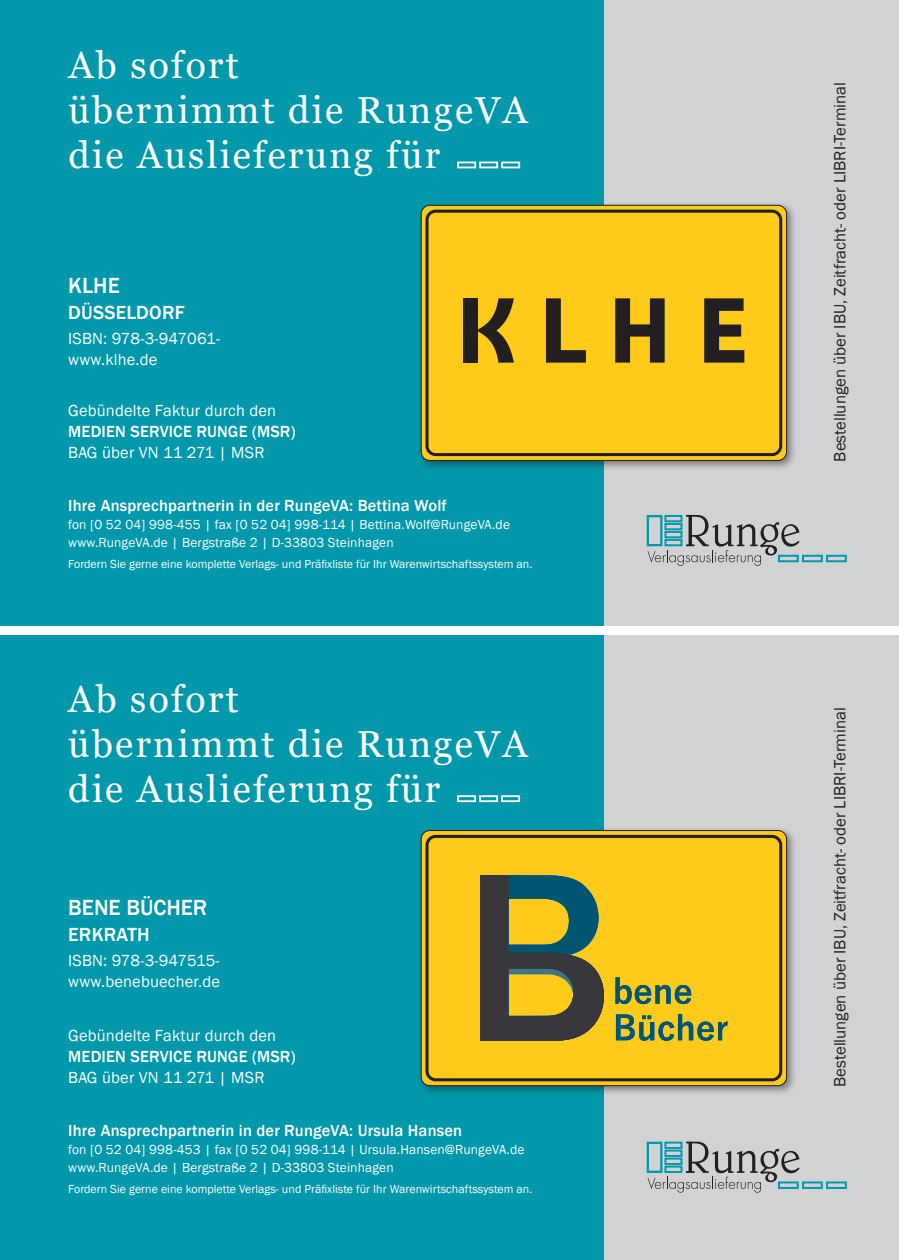
<style>
.page{position:relative;width:899px;height:1260px;background:#fff}
.page>*{position:absolute;margin:0;border:0;box-sizing:border-box;transform-origin:0 0}
.t1{font:37.5px/45px "Georgia";letter-spacing:.06em;color:#fff}
.t2{font:500 22.5px "Franklin Gothic";color:#fff}
.t3{font:500 19.5px "Franklin Gothic";letter-spacing:.01em;color:#fff}
.t4{font:16.8px "Franklin Gothic";color:#231f20}
.t5{font:16.5px/21px "Franklin Gothic";letter-spacing:.01em;color:#fff}
.t6{font:500 16.5px "Franklin Gothic";letter-spacing:.01em;color:#fff}
.t7{font:13.5px/18px "Franklin Gothic";letter-spacing:.01em;color:#fff}
.t8{font:12px "Franklin Gothic";color:#fff}
</style>
<div class="page">
<div style="left:68px;top:0;width:831px;height:1260px;background:#d1d2d4"></div>
<div style="left:0;top:0;width:603px;height:1260px;background:#0098aa"></div>
<svg style="left:457px;top:161px;width:64px;height:8px"></svg>
<svg style="left:457px;top:795px;width:64px;height:8px"></svg>
<div style="left:417px;top:201px;width:380px;height:270px;background:#231f20;opacity:.5"></div>
<div style="left:421px;top:205px;width:365px;height:255px;background:#fecb1b;border-radius:9px"></div>
<div style="left:421px;top:205px;width:365px;height:255px;border:1px solid #231f20;border-radius:9px"></div>
<div style="left:417px;top:826px;width:380px;height:270px;background:#231f20;opacity:.5"></div>
<div style="left:421px;top:830px;width:365px;height:255px;background:#fecb1b;border-radius:9px"></div>
<div style="left:421px;top:830px;width:365px;height:255px;border:1px solid #231f20;border-radius:9px"></div>
<div style="left:425px;top:210px;width:357px;height:246px;border:3px solid #231f20;border-radius:9px"></div>
<div style="left:425px;top:835px;width:357px;height:246px;border:3px solid #231f20;border-radius:9px"></div>
<svg style="left:647px;top:515px;width:200px;height:51px"></svg>
<svg style="left:647px;top:1141px;width:200px;height:51px"></svg>
<svg style="left:704px;top:298px;width:40px;height:65px"></svg>
<svg style="left:546px;top:298px;width:40px;height:65px"></svg>
<svg style="left:615px;top:298px;width:50px;height:65px"></svg>
<div style="left:463px;top:298px;width:15px;height:65px;background:#231f20"></div>
<svg style="left:478px;top:298px;width:36px;height:65px"></svg>
<svg style="left:480px;top:875px;width:247px;height:166px"></svg>
<div style="left:0;top:626px;width:899px;height:8px;background:#fff"></div>
<h1 class="t1" style="left:68px;top:43px;width:461px">Ab sofort<br>übernimmt die RungeVA die Auslieferung für</h1>
<h2 class="t2" style="left:68px;top:272px;width:53px">KLHE</h2>
<h3 class="t3" style="left:68px;top:300px;width:118px">DÜSSELDORF</h3>
<p class="t5" style="left:68px;top:328px;width:153px">ISBN: 978-3-947061- www.klhe.de</p>
<p class="t5" style="left:68px;top:400px;width:209px">Gebündelte Faktur durch den</p>
<p class="t6" style="left:68px;top:421px;width:229px">MEDIEN SERVICE RUNGE (MSR)</p>
<p class="t5" style="left:68px;top:442px;width:198px">BAG über VN 11 271 | MSR</p>
<p class="t6" style="left:68px;top:495px;width:380px">Ihre Ansprechpartnerin in der RungeVA: Bettina Wolf</p>
<p class="t7" style="left:68px;top:515px;width:443px">fon [0 52 04] 998-455 | fax [0 52 04] 998-114 | Bettina.Wolf@RungeVA.de www.RungeVA.de | Bergstraße 2 | D-33803 Steinhagen</p>
<p class="t8" style="left:68px;top:557px;width:466px">Fordern Sie gerne eine komplette Verlags- und Präfixliste für Ihr Warenwirtschaftssystem an.</p>
<h1 class="t1" style="left:68px;top:677px;width:461px">Ab sofort<br>übernimmt die RungeVA die Auslieferung für</h1>
<h2 class="t2" style="left:68px;top:894px;width:141px">BENE BÜCHER</h2>
<h3 class="t3" style="left:68px;top:922px;width:83px">ERKRATH</h3>
<p class="t5" style="left:68px;top:950px;width:153px">ISBN: 978-3-947515- www.benebuecher.de</p>
<p class="t5" style="left:68px;top:1025px;width:209px">Gebündelte Faktur durch den</p>
<p class="t6" style="left:68px;top:1046px;width:229px">MEDIEN SERVICE RUNGE (MSR)</p>
<p class="t5" style="left:68px;top:1067px;width:198px">BAG über VN 11 271 | MSR</p>
<p class="t6" style="left:68px;top:1120px;width:395px">Ihre Ansprechpartnerin in der RungeVA: Ursula Hansen</p>
<p class="t7" style="left:68px;top:1141px;width:458px">fon [0 52 04] 998-453 | fax [0 52 04] 998-114 | Ursula.Hansen@RungeVA.de www.RungeVA.de | Bergstraße 2 | D-33803 Steinhagen</p>
<p class="t8" style="left:68px;top:1182px;width:466px">Fordern Sie gerne eine komplette Verlags- und Präfixliste für Ihr Warenwirtschaftssystem an.</p>
<p class="t4" style="left:829px;top:461px;width:381px;rotate:-90deg">Bestellungen über IBU, Zeitfracht- oder LIBRI-Terminal</p>
<p class="t4" style="left:829px;top:1086px;width:381px;rotate:-90deg">Bestellungen über IBU, Zeitfracht- oder LIBRI-Terminal</p>
</div>
